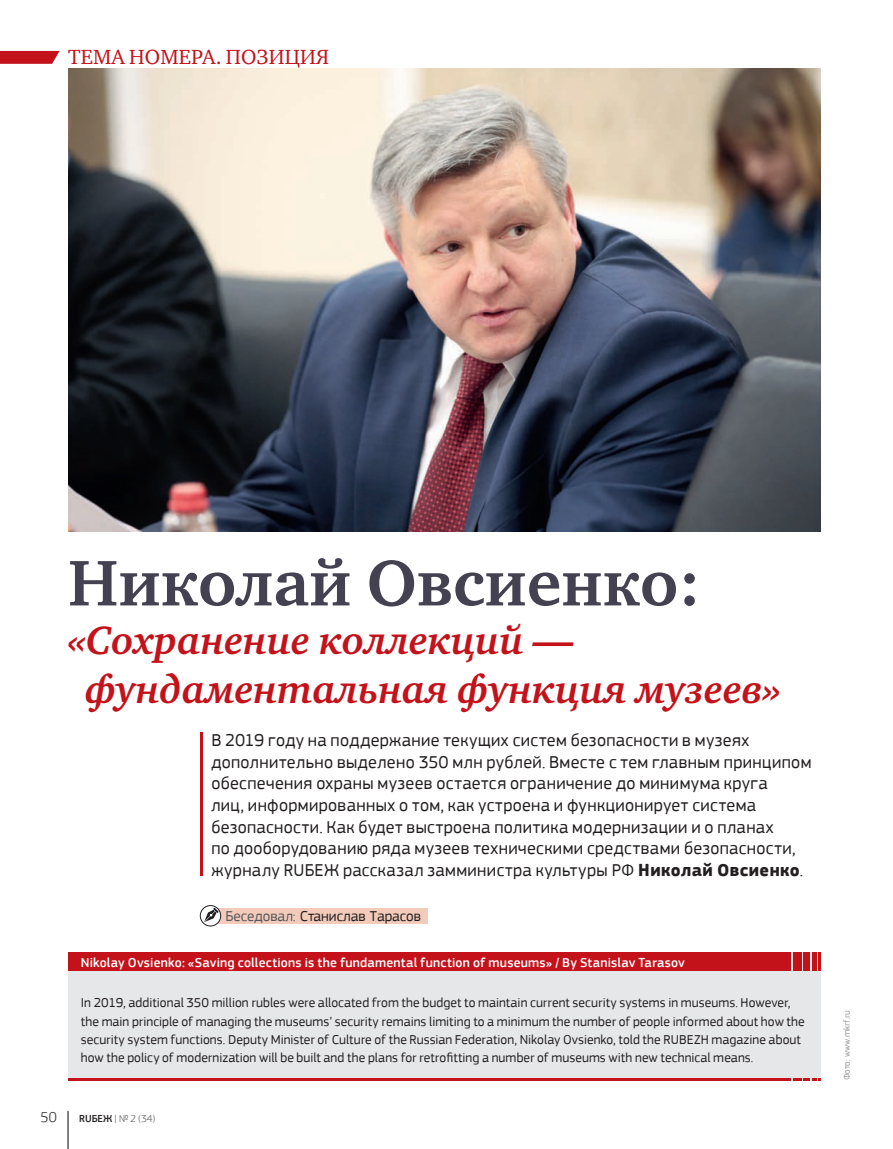
<style>
.page{position:relative;width:893px;height:1149px;background:#fff}
.page>*{position:absolute;margin:0;border:0;box-sizing:border-box;transform-origin:0 0}
.t1{font:700 66px "Charter ITC";color:#444250}
.t2{font:italic 700 40.5px/48.6px "Charter ITC";color:#c4121a}
.t3{font:21px "Charter ITC";letter-spacing:.01em;color:#c4121a}
.t4{font:18px/21.6px "PF Square Sans Pro";letter-spacing:.02em;color:#231f20}
.t5{font:15px "PF Square Sans Pro";color:#231f20}
.t6{font:300 15px "PF Square Sans Pro";color:#231f20}
.t7{font:13.5px/18.3px "PF Square Sans Pro";letter-spacing:.005em;color:#231f20}
.t8{font:500 13.5px "PF Square Sans Pro";letter-spacing:.015em;color:#fff}
.t9{font:300 10.5px "PF Square Sans Pro";color:#57585a}
.t10{font:9px "PF Square Sans Pro";color:#939598}
.s1{font-weight:700}
.s2{color:#57585a}
.s3{font-weight:500;color:#231f20}
</style>
<div class="page">
<div style="left:68px;top:952px;width:753px;height:128px;background:#e6e7e9"></div>
<div style="left:68px;top:952px;width:723px;height:18px;background:#c4121a"></div>
<div style="left:793px;top:952px;width:8px;height:18px;background:#c4121a"></div>
<div style="left:804px;top:952px;width:6px;height:18px;background:#c4121a"></div>
<hr style="left:812px;top:952px;width:4px;height:18px;background:#c4121a">
<svg style="left:819px;top:952px;width:2px;height:18px"></svg>
<hr style="left:68px;top:1077px;width:723px;height:3px;background:#c4121a">
<svg style="left:793px;top:1078px;width:28px;height:2px"></svg>
<hr style="left:200px;top:732px;width:3px;height:143px;background:#c4121a">
<div style="left:210px;top:907px;width:217px;height:16px;background:#f2cbba"></div>
<svg style="left:200px;top:905px;width:21px;height:20px"></svg>
<div style="left:200px;top:904px;width:21px;height:22px;border:1px solid #231f20;border-radius:50%"></div>
<svg style="left:204px;top:907px;width:15px;height:14px"></svg>
<img style="left:68px;top:68px;width:753px;height:463px">
<hr style="left:67px;top:1110px;width:2px;height:38px;background:#231f20">
<svg style="left:0;top:51px;width:60px;height:13px"></svg>
<h3 class="t3" style="left:68px;top:43px;width:263px">ТЕМА НОМЕРА. ПОЗИЦИЯ</h3>
<h1 class="t1" style="left:68px;top:542px;width:634px">Николай Овсиенко:</h1>
<h2 class="t2" style="left:85px;top:616px;width:697px;text-indent:-17px">«Сохранение коллекций — фундаментальная функция музеев»</h2>
<p class="t4" style="left:211px;top:729px;width:602px">В 2019 году на поддержание текущих систем безопасности в музеях дополнительно выделено 350 млн рублей. Вместе с тем главным принципом обеспечения охраны музеев остается ограничение до минимума круга<br>лиц, информированных о том, как устроена и функционирует система безопасности. Как будет выстроена политика модернизации и о планах<br>по дооборудованию ряда музеев техническими средствами безопасности, журналу RUБЕЖ рассказал замминистра культуры РФ <span class="s1">Николай Овсиенко</span>.</p>
<p class="t5" style="left:225px;top:907px;width:197px"><span class="s2">Беседовал:</span> Станислав Тарасов</p>
<p class="t8" style="left:81px;top:954px;width:606px">Nikolay Ovsienko: «Saving collections is the fundamental function of museums» / By Stanislav Tarasov</p>
<p class="t7" style="left:81px;top:993px;width:726px">In 2019, additional 350 million rubles were allocated from the budget to maintain current security systems in museums. However, the main principle of managing the museums’ security remains limiting to a minimum the number of people informed about how the security system functions. Deputy Minister of Culture of the Russian Federation, Nikolay Ovsienko, told the RUBEZH magazine about how the policy of modernization will be built and the plans for retrofitting a number of museums with new technical means.</p>
<p class="t6" style="left:41px;top:1108px;width:18px">50</p>
<p class="t9" style="left:79px;top:1112px;width:78px"><span class="s3">RUБЕЖ</span> | № 2 (34)</p>
<p class="t10" style="left:842px;top:1080px;width:72px;rotate:-90deg">Фото: www.mkrf.ru</p>
</div>
